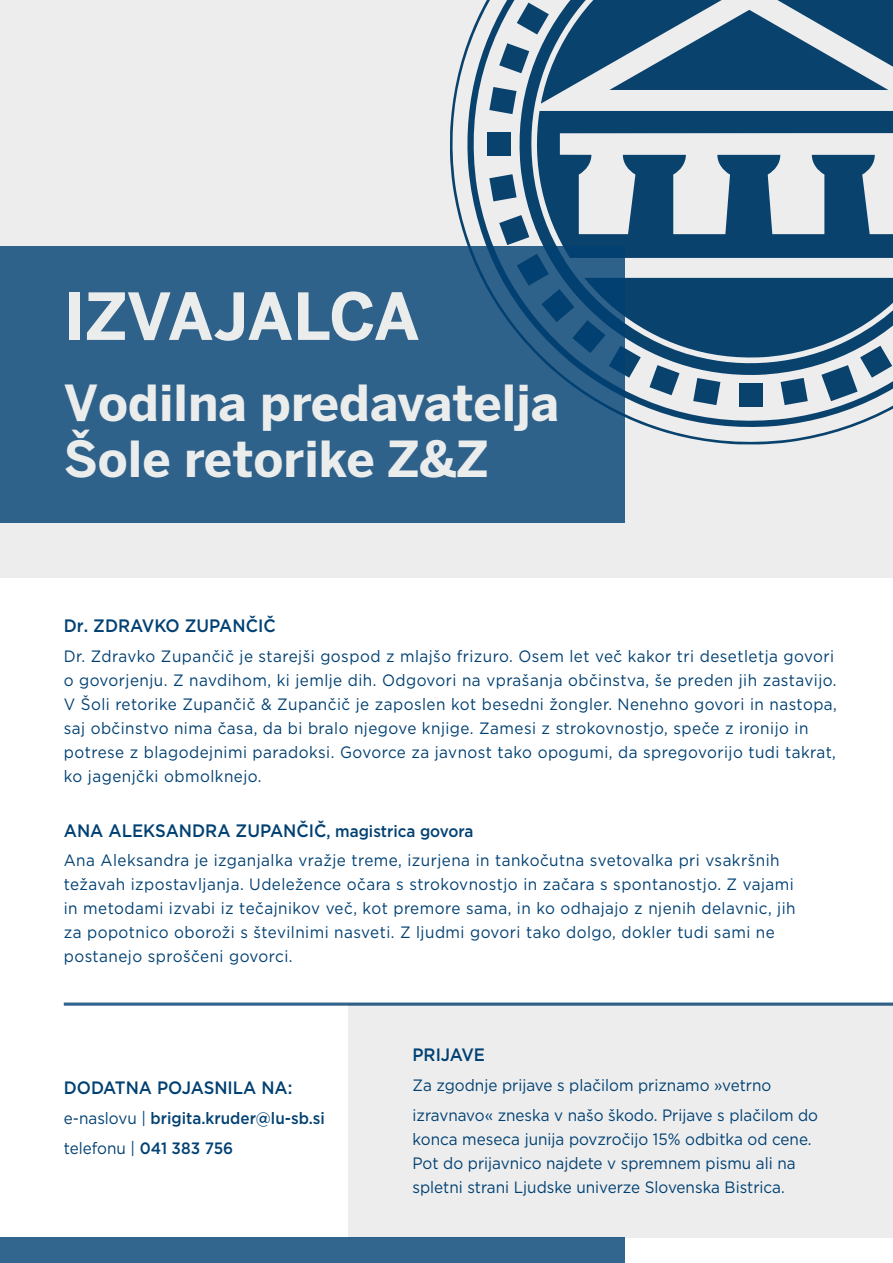
<style>
.page{position:relative;width:893px;height:1263px;background:#fff}
.page>*{position:absolute;margin:0;border:0;box-sizing:border-box;transform-origin:0 0}
.t1{font:700 64.2px "Benton Sans";letter-spacing:-.01em;color:#ebecec}
.t2{font:700 49.35px/56.8px "Benton Sans";color:#ebecec}
.t3{font:500 18px "Gotham";color:#004072;scale:.93 1}
.t4{font:16.5px/23.9px "Gotham";letter-spacing:.03em;color:#004072;scale:.93 1}
.t5{font:16.5px/23.9px "Gotham";color:#004072;scale:.93 1}
.t6{font:500 16.5px/29.8px "Gotham";color:#004072;scale:.93 1}
.s1{font-size:16.5px}
.s2{font-weight:400}
</style>
<div class="page">
<svg style="left:64px;top:1002px;width:285px;height:4px"></svg>
<div style="left:349px;top:1002px;width:544px;height:235px;background:#ededed"></div>
<div style="left:0;top:1237px;width:625px;height:26px;background:#33668e"></div>
<div style="left:0;top:0;width:893px;height:577px;background:#ededed"></div>
<svg style="left:444px;top:0;width:449px;height:445px;fill:#0a426e"></svg>
<div style="left:0;top:247px;width:625px;height:276px;background:#2f628a"></div>
<h1 class="t1" style="left:64px;top:278px;width:357px">IZVAJALCA</h1>
<h2 class="t2" style="left:64px;top:374px;width:497px">Vodilna predavatelja<br>Šole retorike Z&amp;Z</h2>
<p class="t3" style="left:64px;top:614px;width:229px">Dr. ZDRAVKO ZUPANČIČ</p>
<p class="t4" style="left:64px;top:644px;width:833px">Dr. Zdravko Zupančič je starejši gospod z mlajšo frizuro. Osem let več kakor tri desetletja govori o govorjenju. Z navdihom, ki jemlje dih. Odgovori na vprašanja občinstva, še preden jih zastavijo.<br>V Šoli retorike Zupančič &amp; Zupančič je zaposlen kot besedni žongler. Nenehno govori in nastopa, saj občinstvo nima časa, da bi bralo njegove knjige. Zamesi z strokovnostjo, speče z ironijo in potrese z blagodejnimi paradoksi. Govorce za javnost tako opogumi, da spregovorijo tudi takrat, ko jagenjčki obmolknejo.</p>
<p class="t3" style="left:64px;top:818px;width:442px">ANA ALEKSANDRA ZUPANČIČ<span class="s1">, magistrica govora</span></p>
<p class="t4" style="left:64px;top:848px;width:788px">Ana Aleksandra je izganjalka vražje treme, izurjena in tankočutna svetovalka pri vsakršnih težavah izpostavljanja. Udeležence očara s strokovnostjo in začara s spontanostjo. Z vajami in metodami izvabi iz tečajnikov več, kot premore sama, in ko odhajajo z njenih delavnic, jih za popotnico oboroži s številnimi nasveti. Z ljudmi govori tako dolgo, dokler tudi sami ne postanejo sproščeni govorci.</p>
<p class="t3" style="left:64px;top:1076px;width:247px">DODATNA POJASNILA NA:</p>
<p class="t6" style="left:64px;top:1103px;width:282px"><span class="s2">e-naslovu |</span> brigita.kruder@lu-sb.si <span class="s2">telefonu |</span> 041 383 756</p>
<p class="t3" style="left:412px;top:1043px;width:80px">PRIJAVE</p>
<p class="t5" style="left:412px;top:1070px;width:438px;line-height:29.8px">Za zgodnje prijave s plačilom priznamo »vetrno izravnavo« zneska v našo škodo. Prijave s plačilom do</p>
<p class="t5" style="left:412px;top:1127px;width:431px">konca meseca junija povzročijo 15% odbitka od cene.<br>Pot do prijavnico najdete v spremnem pismu ali na spletni strani Ljudske univerze Slovenska Bistrica.</p>
</div>
